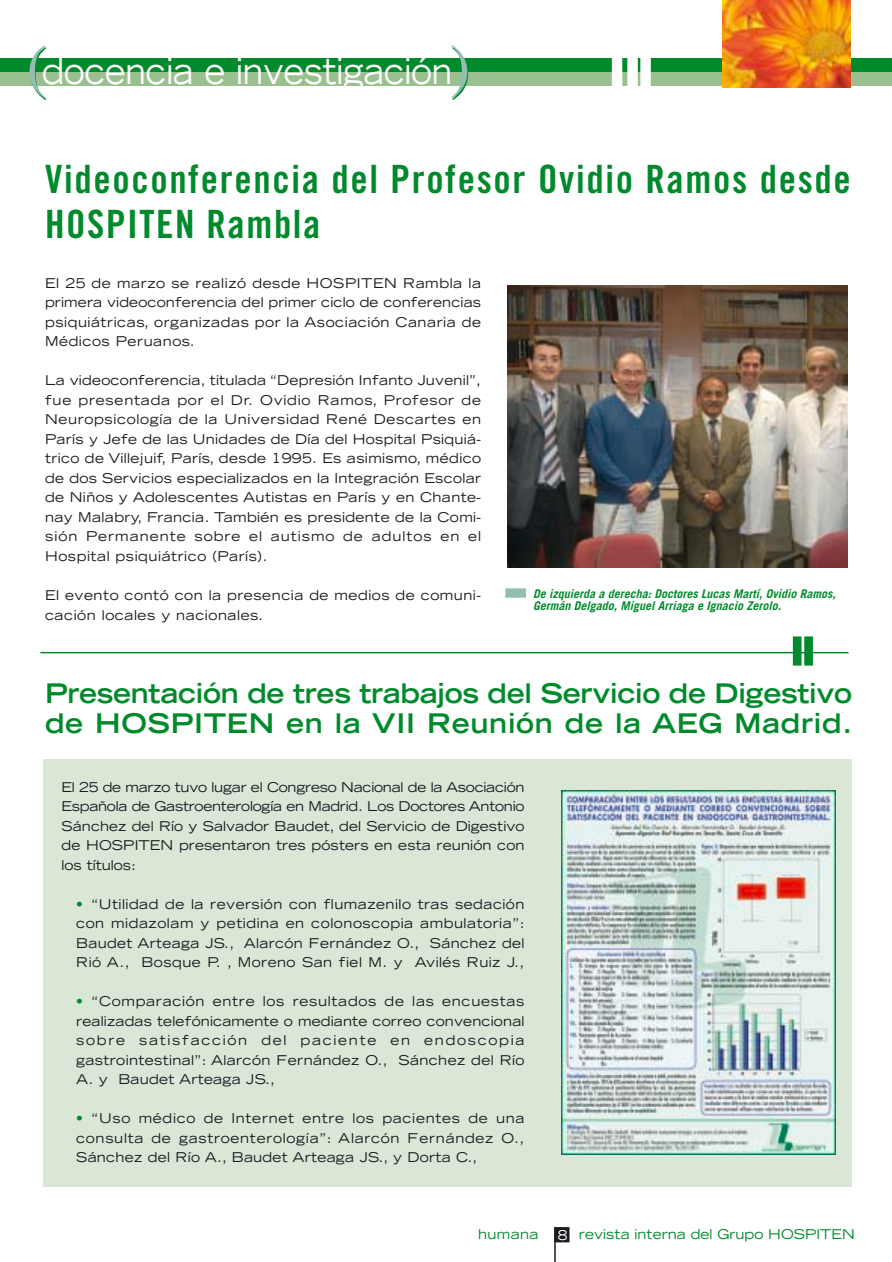
<style>
.page{position:relative;width:892px;height:1262px;background:#fff}
.page>*{position:absolute;margin:0;border:0;box-sizing:border-box;transform-origin:0 0}
.t1{font:61.95px "Times";color:#92beb2}
.t2{font:39px/45px "Trade Gothic Bold Cond Twenty";letter-spacing:.045em;color:#008a2b}
.t3{font:expanded 36px "Trade Gothic LH";color:#fff;scale:.85 1}
.t4{font:700 expanded 27px/30px "Trade Gothic LH";letter-spacing:-.01em;color:#008a2b}
.t5{font:expanded 13.5px/19.5px "Trade Gothic LH";letter-spacing:.04em;color:#191b20;text-align:justify}
.t6{font:expanded 13.5px "Trade Gothic LH";letter-spacing:.005em;color:#008a2b}
.t7{font:italic 700 12px/12px "Trade Gothic";color:#008a2b}
.s1{color:#008a2b}
.s2{color:#fff}
</style>
<div class="page">
<div style="left:43px;top:759px;width:808px;height:427px;background:#dae7d7"></div>
<div style="left:0;top:58px;width:892px;height:17px;background:#008a2b"></div>
<div style="left:0;top:72px;width:892px;height:14px;background:#99c08e"></div>
<div style="left:554px;top:1226px;width:15px;height:16px;background:#191b20;border:2px solid #191b20"></div>
<hr style="left:554px;top:1226px;width:1px;height:35px;background:#191b20">
<img style="left:722px;top:0;width:128px;height:88px">
<div style="left:612px;top:52px;width:10px;height:51px;background:#fff"></div>
<div style="left:627px;top:52px;width:10px;height:51px;background:#fff"></div>
<div style="left:640px;top:52px;width:10px;height:51px;background:#fff"></div>
<div style="left:505px;top:588px;width:21px;height:9px;background:#92beb2;border:2px solid #92beb2"></div>
<img style="left:508px;top:285px;width:339px;height:282px">
<img style="left:562px;top:791px;width:273px;height:362px">
<div style="left:804px;top:636px;width:9px;height:29px;background:#008a2b;border:2px solid #008a2b"></div>
<div style="left:792px;top:636px;width:9px;height:29px;background:#008a2b;border:2px solid #008a2b"></div>
<hr style="left:40px;top:652px;width:808px;height:1px;background:#008a2b">
<h1 class="t1" style="left:27px;top:44px;width:22px">(</h1>
<h1 class="t1" style="left:449px;top:44px;width:22px">)</h1>
<h3 class="t3" style="left:42px;top:58px;width:484px">docencia e investigación</h3>
<h2 class="t2" style="left:45px;top:160px;width:807px">Videoconferencia del Profesor Ovidio Ramos desde<br>HOSPITEN Rambla</h2>
<p class="t5" style="left:45px;top:274px;width:437px">El 25 de marzo se realizó desde HOSPITEN Rambla la primera videoconferencia del primer ciclo de conferencias psiquiátricas, organizadas por la Asociación Canaria de Médicos Peruanos.</p>
<p class="t5" style="left:45px;top:372px;width:437px">La videoconferencia, titulada “Depresión Infanto Juvenil”, fue presentada por el Dr. Ovidio Ramos, Profesor de Neuropsicología de la Universidad René Descartes en París y Jefe de las Unidades de Día del Hospital Psiquiá&shy;trico de Villejuif, París, desde 1995. Es asimismo, médico de dos Servicios especializados en la Integración Escolar de Niños y Adolescentes Autistas en París y en Chante&shy;nay Malabry, Francia. También es presidente de la Comi&shy;sión Permanente sobre el autismo de adultos en el Hospital psiquiátrico (París).</p>
<p class="t5" style="left:45px;top:586px;width:437px">El evento contó con la presencia de medios de comuni&shy;cación locales y nacionales.</p>
<p class="t7" style="left:533px;top:588px;width:306px">De izquierda a derecha: Doctores Lucas Martí, Ovidio Ramos,<br>Germán Delgado, Miguel Arriaga e Ignacio Zerolo.</p>
<h3 class="t4" style="left:45px;top:680px;width:808px">Presentación de tres trabajos del Servicio de Digestivo de HOSPITEN en la VII Reunión de la AEG Madrid.</h3>
<p class="t5" style="left:62px;top:778px;width:464px">El 25 de marzo tuvo lugar el Congreso Nacional de la Asociación Española de Gastroenterología en Madrid. Los Doctores Antonio Sánchez del Río y Salvador Baudet, del Servicio de Digestivo de HOSPITEN presentaron tres pósters en esta reunión con los títulos:</p>
<p class="t5" style="left:76px;top:895px;width:450px"><span class="s1">•</span> “Utilidad de la reversión con flumazenilo tras sedación con midazolam y petidina en colonoscopia ambulatoria”:<br>Baudet Arteaga JS., Alarcón Fernández O., Sánchez del Rió A., Bosque P. , Moreno San fiel M. y Avilés Ruiz J.,</p>
<p class="t5" style="left:76px;top:992px;width:450px"><span class="s1">•</span> “Comparación entre los resultados de las encuestas realizadas telefónicamente o mediante correo convencional sobre satisfacción del paciente en endoscopia gastrointestinal”: Alarcón Fernández O., Sánchez del Río A. y Baudet Arteaga JS.,</p>
<p class="t5" style="left:76px;top:1109px;width:450px"><span class="s1">•</span> “Uso médico de Internet entre los pacientes de una consulta de gastroenterología”: Alarcón Fernández O., Sánchez del Río A., Baudet Arteaga JS., y Dorta C.,</p>
<p class="t6" style="left:478px;top:1229px;width:62px">humana</p>
<p class="t6" style="left:558px;top:1229px;width:298px"><span class="s2">8</span> revista interna del Grupo HOSPITEN</p>
</div>
